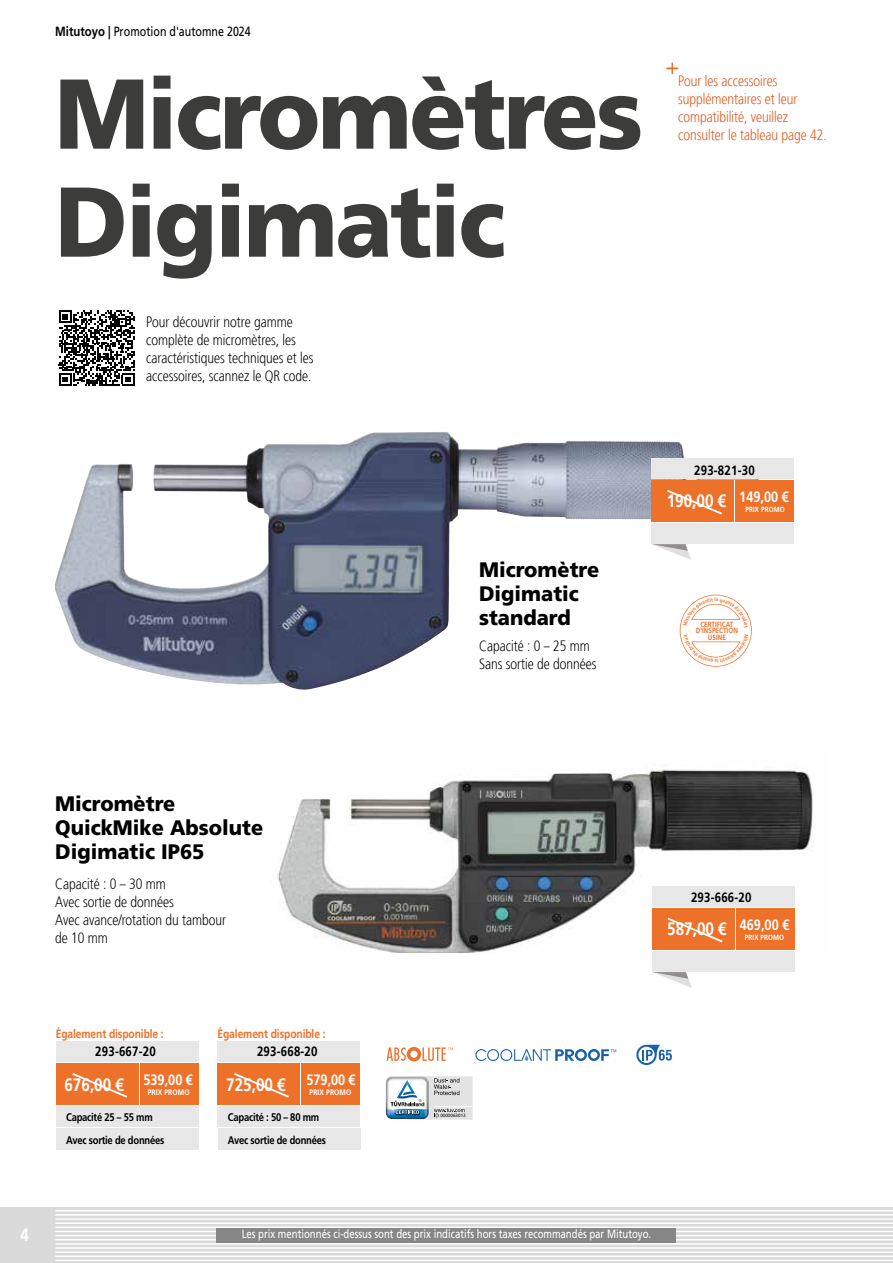
<style>
.page{position:relative;width:893px;height:1263px;background:#fff}
.page>*{position:absolute;margin:0;border:0;box-sizing:border-box;transform-origin:0 0}
.t1{font:900 99px/108px "Mitutoyo Frutiger";letter-spacing:-.025em;color:#3c3c3b}
.t2{font:900 21px/24px "Mitutoyo Frutiger";color:#000}
.t3{font:700 18px "Mitutoyo Frutiger";color:#fff}
.t4{font:300 15px/18px "Mitutoyo Frutiger";color:#000}
.t5{font:300 15px/18px "Mitutoyo Frutiger";color:#e05315}
.t6{font:700 15px "Mitutoyo Frutiger";color:#fff}
.t7{font:700 13.5px "Mitutoyo Frutiger";letter-spacing:.015em;color:#000}
.t8{font:13.35px "Mitutoyo Frutiger";color:#000}
.t9{font:700 12.15px "Mitutoyo Frutiger";letter-spacing:-.01em;color:#ee712a}
.t10{font:12px "Mitutoyo Frutiger";color:#fff}
.t11{font:700 11.1px "Mitutoyo Frutiger";letter-spacing:-.02em;color:#000}
.t12{font:700 7.95px "Mitutoyo Frutiger";letter-spacing:.01em;color:#fff}
.t13{font:700 7.5px/6.3px "Mitutoyo Frutiger";color:#ee712c;text-align:center}
.t14{font:700 7.5px "Mitutoyo Frutiger";letter-spacing:.01em;color:#fff}
.t15{font:4.95px "Helvetica";color:#000}
.s1{font-weight:700}
</style>
<div class="page">
<div style="left:0;top:1208px;width:55px;height:55px;background:#dadada"></div>
<div style="left:55px;top:1208px;width:838px;height:55px;background:#dadada"></div>
<hr style="left:55px;top:1210px;width:838px;height:1px;background:#fff">
<hr style="left:55px;top:1214px;width:838px;height:2px;background:#fff">
<hr style="left:55px;top:1218px;width:838px;height:2px;background:#fff">
<hr style="left:55px;top:1222px;width:838px;height:2px;background:#fff">
<hr style="left:55px;top:1226px;width:838px;height:2px;background:#fff">
<hr style="left:55px;top:1231px;width:838px;height:1px;background:#fff">
<hr style="left:55px;top:1235px;width:838px;height:1px;background:#fff">
<hr style="left:55px;top:1239px;width:838px;height:1px;background:#fff">
<hr style="left:55px;top:1243px;width:838px;height:1px;background:#fff">
<hr style="left:55px;top:1247px;width:838px;height:2px;background:#fff">
<hr style="left:55px;top:1251px;width:838px;height:2px;background:#fff">
<hr style="left:55px;top:1255px;width:838px;height:2px;background:#fff">
<hr style="left:55px;top:1260px;width:838px;height:1px;background:#fff">
<img style="left:55px;top:432px;width:527px;height:258px">
<img style="left:277px;top:764px;width:536px;height:188px">
<svg style="left:59px;top:310px;width:75px;height:76px"></svg>
<svg style="left:667px;top:63px;width:10px;height:11px"></svg>
<div style="left:652px;top:908px;width:143px;height:43px;background:#fff"></div>
<div style="left:652px;top:908px;width:83px;height:42px;background:#ee712a"></div>
<div style="left:736px;top:908px;width:59px;height:42px;background:#ee712a"></div>
<div style="left:652px;top:951px;width:143px;height:21px;background:#e8e7e8"></div>
<div style="left:652px;top:886px;width:143px;height:21px;background:#e8e7e8"></div>
<svg style="left:652px;top:972px;width:40px;height:16px"></svg>
<svg style="left:667px;top:917px;width:56px;height:26px"></svg>
<svg style="left:636px;top:1045px;width:36px;height:20px"></svg>
<div style="left:652px;top:480px;width:82px;height:42px;background:#ee712a"></div>
<div style="left:735px;top:480px;width:59px;height:42px;background:#ee712a"></div>
<div style="left:652px;top:523px;width:142px;height:21px;background:#e8e7e8"></div>
<div style="left:652px;top:458px;width:142px;height:21px;background:#e8e7e8"></div>
<svg style="left:652px;top:544px;width:39px;height:16px"></svg>
<svg style="left:667px;top:490px;width:55px;height:25px"></svg>
<div style="left:56px;top:1063px;width:142px;height:43px;background:linear-gradient(to bottom,#ee712a,#ee712a)"></div>
<div style="left:56px;top:1063px;width:82px;height:42px;background:#ee712a"></div>
<div style="left:140px;top:1063px;width:58px;height:42px;background:#ee712a"></div>
<div style="left:56px;top:1106px;width:142px;height:21px;background:#e8e7e8"></div>
<div style="left:56px;top:1041px;width:142px;height:21px;background:#e8e7e8"></div>
<div style="left:56px;top:1129px;width:143px;height:21px;background:#e8e7e7"></div>
<svg style="left:72px;top:1073px;width:55px;height:25px"></svg>
<div style="left:218px;top:1063px;width:82px;height:42px;background:#ee712a"></div>
<div style="left:301px;top:1063px;width:59px;height:42px;background:#ee712a"></div>
<div style="left:218px;top:1106px;width:142px;height:21px;background:#e8e7e8"></div>
<div style="left:218px;top:1041px;width:142px;height:21px;background:#e8e7e8"></div>
<div style="left:217px;top:1129px;width:143px;height:21px;background:#e8e7e7"></div>
<svg style="left:234px;top:1073px;width:55px;height:25px"></svg>
<svg style="left:387px;top:1047px;width:66px;height:14px"></svg>
<svg style="left:475px;top:1049px;width:141px;height:12px"></svg>
<svg style="left:385px;top:1076px;width:88px;height:43px"></svg>
<hr style="left:434px;top:1106px;width:39px;height:1px;background:#fff">
<div style="left:217px;top:1228px;width:459px;height:14px;background:#878787"></div>
<svg style="left:680px;top:595px;width:72px;height:72px"></svg>
<p class="t8" style="left:55px;top:23px;width:197px"><span class="s1">Mitutoyo |</span> Promotion d'automne 2024</p>
<h1 class="t1" style="left:55px;top:60px;width:590px">Micromètres<br>Digimatic</h1>
<p class="t4" style="left:146px;top:314px;width:169px">Pour découvrir notre gamme complète de micromètres, les caractéristiques techniques et les accessoires, scannez le QR code.</p>
<p class="t5" style="left:678px;top:73px;width:150px">Pour les accessoires supplémentaires et leur compatibilité, veuillez consulter le tableau page 42.</p>
<h2 class="t2" style="left:479px;top:558px;width:122px">Micromètre<br>Digimatic standard</h2>
<p class="t4" style="left:479px;top:638px;width:119px">Capacité : 0 – 25 mm<br>Sans sortie de données</p>
<p class="t7" style="left:694px;top:462px;width:62px">293-821-30</p>
<p class="t14" style="left:745px;top:505px;width:41px">PRIX PROMO</p>
<p class="t6" style="left:739px;top:488px;width:51px">149,00 €</p>
<p class="t3" style="left:667px;top:490px;width:61px">190,00 €</p>
<p class="t13" style="left:696px;top:621px;width:44px">CERTIFICAT<br>D'INSPECTION<br>USINE</p>
<h2 class="t2" style="left:55px;top:791px;width:209px">Micromètre<br>QuickMike Absolute<br>Digimatic IP65</h2>
<p class="t4" style="left:55px;top:876px;width:172px">Capacité : 0 – 30 mm<br>Avec sortie de données<br>Avec avance/rotation du tambour de 10 mm</p>
<p class="t7" style="left:691px;top:889px;width:62px">293-666-20</p>
<p class="t14" style="left:745px;top:933px;width:41px">PRIX PROMO</p>
<p class="t6" style="left:740px;top:915px;width:51px">469,00 €</p>
<p class="t3" style="left:667px;top:918px;width:61px">587,00 €</p>
<p class="t9" style="left:56px;top:1027px;width:110px">Également disponible :</p>
<p class="t3" style="left:64px;top:1073px;width:61px">676,00 €</p>
<p class="t12" style="left:148px;top:1088px;width:43px">PRIX PROMO</p>
<p class="t7" style="left:95px;top:1044px;width:62px">293-667-20</p>
<p class="t6" style="left:143px;top:1071px;width:51px">539,00 €</p>
<p class="t9" style="left:217px;top:1027px;width:110px">Également disponible :</p>
<p class="t3" style="left:226px;top:1073px;width:61px">725,00 €</p>
<p class="t12" style="left:310px;top:1088px;width:43px">PRIX PROMO</p>
<p class="t7" style="left:257px;top:1044px;width:62px">293-668-20</p>
<p class="t6" style="left:306px;top:1071px;width:51px">579,00 €</p>
<p class="t11" style="left:66px;top:1110px;width:88px">Capacité 25 – 55 mm</p>
<p class="t11" style="left:228px;top:1110px;width:93px">Capacité : 50 – 80 mm</p>
<p class="t15" style="left:440px;top:1112px;width:27px">0000063013</p>
<p class="t11" style="left:66px;top:1133px;width:100px">Avec sortie de données</p>
<p class="t11" style="left:228px;top:1133px;width:100px">Avec sortie de données</p>
<p class="t3" style="left:21px;top:1224px;width:10px">4</p>
<p class="t10" style="left:242px;top:1227px;width:411px">Les prix mentionnés ci-dessus sont des prix indicatifs hors taxes recommandés par Mitutoyo.</p>
</div>
